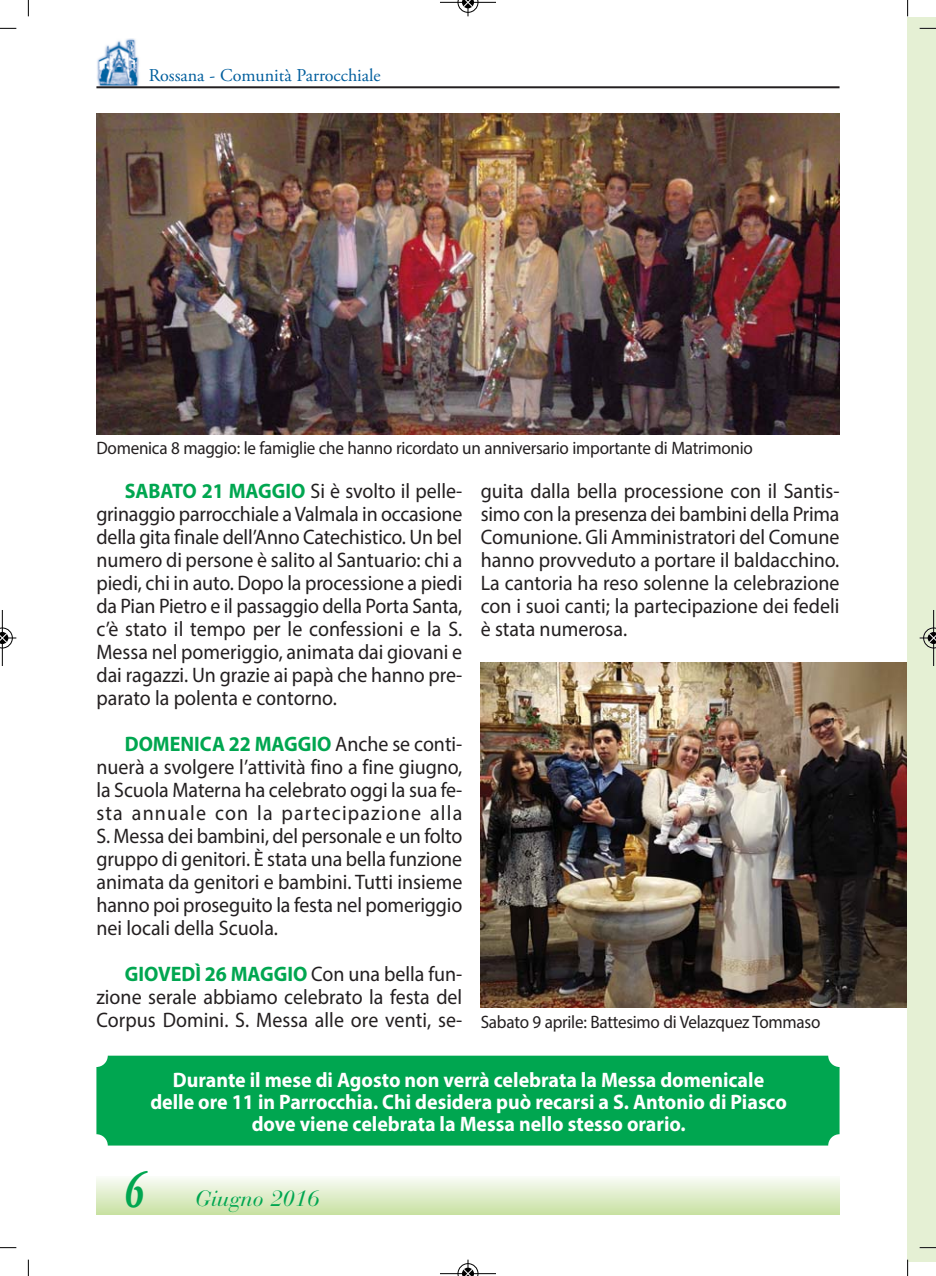
<style>
.page{position:relative;width:936px;height:1276px;background:#fff}
.page>*{position:absolute;margin:0;border:0;box-sizing:border-box;transform-origin:0 0}
.t1{font:italic 700 52px "Adobe Garamond Pro";color:#00a650;scale:.7 1}
.t2{font:italic 22px "Bauer Bodoni Std";color:#00a650}
.t3{font:21px/23px "Myriad Pro";color:#231f20;text-align:justify;scale:.95 1}
.t4{font:700 21px/22px "Myriad Pro";color:#fff;text-align:center;scale:.95 1}
.t5{font:18px "Myriad Pro";letter-spacing:-.015em;color:#231f20;scale:.95 1}
.t6{font:18px "Adobe Garamond Pro";color:#005e9d}
.s1{font-weight:700;color:#00a650}
</style>
<div class="page">
<div style="left:907px;top:17px;width:28px;height:1244px;background:#e5f0d4"></div>
<div style="left:96px;top:1176px;width:743px;height:38px;background:linear-gradient(to bottom,#f9fcf7,#cae2a5)"></div>
<img style="left:96px;top:39px;width:45px;height:50px">
<hr style="left:96px;top:86px;width:743px;height:2px;background:#231f20">
<img style="left:96px;top:113px;width:743px;height:321px">
<img style="left:480px;top:662px;width:426px;height:345px">
<div style="left:96px;top:1055px;width:743px;height:90px;background:#00a650;border-radius:11px"></div>
<svg style="left:28px;top:0;width:1px;height:16px"></svg>
<svg style="left:0;top:28px;width:16px;height:1px"></svg>
<svg style="left:907px;top:0;width:1px;height:16px"></svg>
<svg style="left:919px;top:28px;width:16px;height:1px"></svg>
<svg style="left:28px;top:1259px;width:1px;height:17px"></svg>
<svg style="left:0;top:1247px;width:16px;height:1px"></svg>
<svg style="left:907px;top:1259px;width:1px;height:17px"></svg>
<svg style="left:919px;top:1247px;width:16px;height:1px"></svg>
<hr style="left:440px;top:2px;width:56px;height:1px;background:#000">
<svg style="left:457px;top:0;width:21px;height:16px"></svg>
<hr style="left:440px;top:1273px;width:56px;height:1px;background:#000">
<svg style="left:457px;top:1259px;width:21px;height:17px"></svg>
<hr style="left:2px;top:610px;width:1px;height:56px;background:#000">
<svg style="left:0;top:627px;width:16px;height:21px"></svg>
<hr style="left:932px;top:610px;width:2px;height:56px;background:#fff">
<hr style="left:933px;top:610px;width:1px;height:56px;background:#000">
<svg style="left:919px;top:627px;width:16px;height:21px"></svg>
<p class="t6" style="left:149px;top:68px;width:233px">Rossana - Comunità Parrocchiale</p>
<p class="t5" style="left:96px;top:441px;width:692px">Domenica 8 maggio: le famiglie che hanno ricordato un anniversario importante di Matrimonio</p>
<p class="t3" style="left:96px;top:481px;width:386px;text-indent:28px"><span class="s1">SABATO 21 MAGGIO</span> Si è svolto il pelle&shy;grinaggio parrocchiale a Valmala in occasione della gita finale dell’Anno Catechistico. Un bel numero di persone è salito al Santuario: chi a piedi, chi in auto. Dopo la processione a piedi da Pian Pietro e il passaggio della Porta Santa, c’è stato il tempo per le confessioni e la S.<br>Messa nel pomeriggio, animata dai giovani e dai ragazzi. Un grazie ai papà che hanno pre&shy;parato la polenta e contorno.</p>
<p class="t3" style="left:96px;top:734px;width:387px;text-indent:28px"><span class="s1">DOMENICA 22 MAGGIO</span> Anche se conti&shy;nuerà a svolgere l’attività fino a fine giugno, la Scuola Materna ha celebrato oggi la sua fe&shy;sta annuale con la partecipazione alla S. Messa dei bambini, del personale e un folto gruppo di genitori. È stata una bella funzione animata da genitori e bambini. Tutti insieme hanno poi proseguito la festa nel pomeriggio nei locali della Scuola.</p>
<p class="t3" style="left:96px;top:964px;width:386px;text-indent:28px"><span class="s1">GIOVEDÌ 26 MAGGIO</span> Con una bella fun&shy;zione serale abbiamo celebrato la festa del Corpus Domini. S. Messa alle ore venti, se-</p>
<p class="t3" style="left:481px;top:481px;width:379px">guita dalla bella processione con il Santis&shy;simo con la presenza dei bambini della Prima Comunione. Gli Amministratori del Comune hanno provveduto a portare il baldacchino.<br>La cantoria ha reso solenne la celebrazione con i suoi canti; la partecipazione dei fedeli è stata numerosa.</p>
<p class="t5" style="left:480px;top:1015px;width:359px">Sabato 9 aprile: Battesimo di Velazquez Tommaso</p>
<p class="t4" style="left:150px;top:1070px;width:671px">Durante il mese di Agosto non verrà celebrata la Messa domenicale delle ore 11 in Parrocchia. Chi desidera può recarsi a S. Antonio di Piasco dove viene celebrata la Messa nello stesso orario.</p>
<h1 class="t1" style="left:124px;top:1158px;width:29px">6</h1>
<p class="t2" style="left:195px;top:1185px;width:126px">Giugno 2016</p>
</div>
